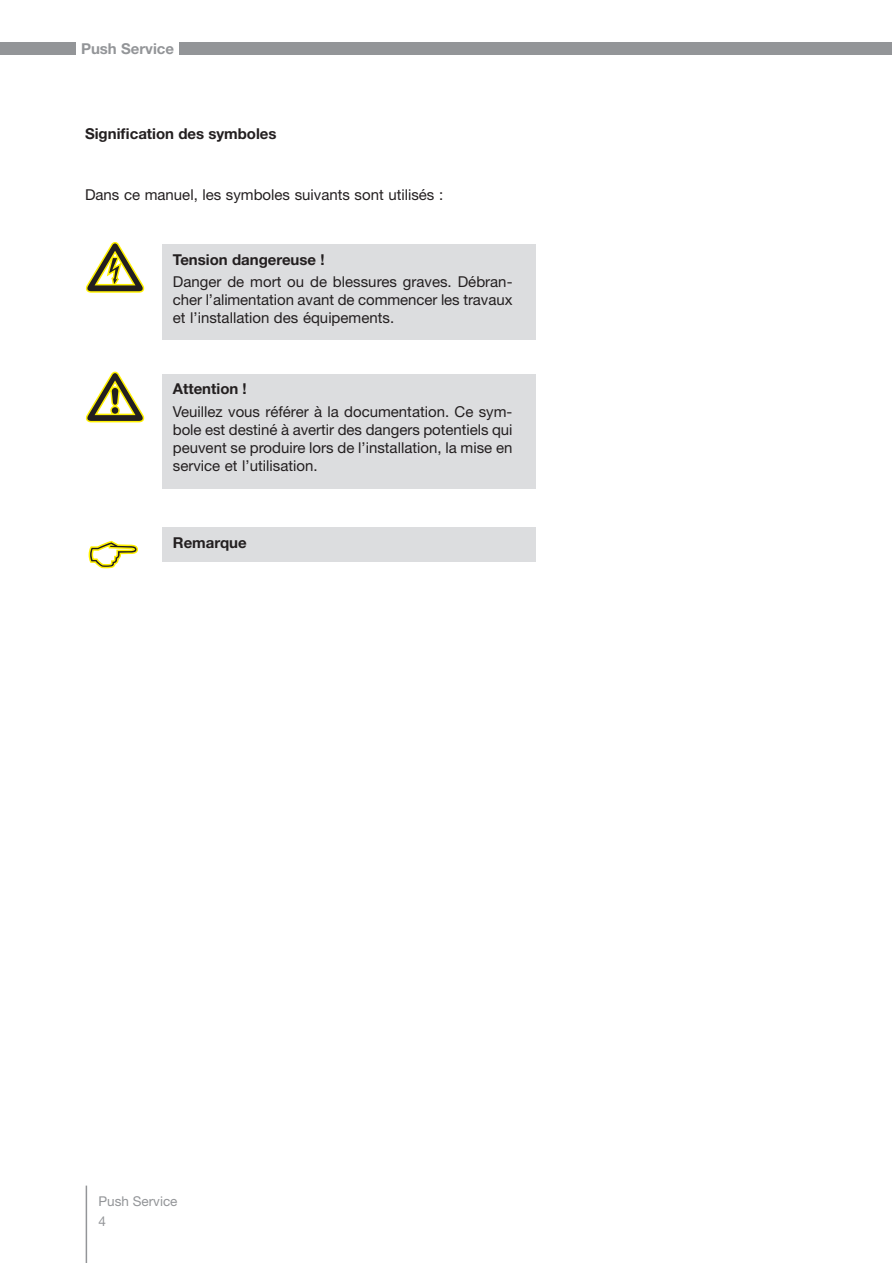
<style>
.page{position:relative;width:893px;height:1263px;background:#fff}
.page>*{position:absolute;margin:0;border:0;box-sizing:border-box;transform-origin:0 0}
.t1{font:15px/18px "Helvetica Neue LT";color:#231f20;text-align:justify}
.t2{font:700 15px "Helvetica Neue LT";color:#231f20}
.t3{font:700 15px "Helvetica Neue LT";color:#939598}
.t4{font:13.5px/19.5px "Helvetica Neue LT";color:#939598}
</style>
<div class="page">
<div style="left:179px;top:43px;width:713px;height:12px;background:#939598"></div>
<div style="left:0;top:43px;width:75px;height:12px;background:#939598"></div>
<hr style="left:86px;top:1185px;width:1px;height:78px;background:#939598">
<div style="left:162px;top:244px;width:374px;height:96px;background:#dcdddf"></div>
<div style="left:162px;top:374px;width:374px;height:115px;background:#dcdddf"></div>
<div style="left:162px;top:527px;width:374px;height:34px;background:#dcdddf"></div>
<svg style="left:85px;top:242px;width:60px;height:51px"></svg>
<svg style="left:85px;top:371px;width:60px;height:52px"></svg>
<svg style="left:88px;top:540px;width:50px;height:29px"></svg>
<p class="t3" style="left:81px;top:40px;width:95px">Push Service</p>
<p class="t2" style="left:85px;top:125px;width:193px">Signification des symboles</p>
<p class="t1" style="left:85px;top:185px;width:360px">Dans ce manuel, les symboles suivants sont utilisés :</p>
<p class="t2" style="left:173px;top:250px;width:153px">Tension dangereuse !</p>
<p class="t1" style="left:173px;top:272px;width:341px">Danger de mort ou de blessures graves. Débran&shy;cher l’alimentation avant de commencer les travaux et l’installation des équipements.</p>
<p class="t2" style="left:173px;top:380px;width:75px">Attention !</p>
<p class="t1" style="left:173px;top:402px;width:341px">Veuillez vous référer à la documentation. Ce sym&shy;bole est destiné à avertir des dangers potentiels qui peuvent se produire lors de l’installation, la mise en service et l’utilisation.</p>
<p class="t2" style="left:173px;top:533px;width:75px">Remarque</p>
<p class="t4" style="left:99px;top:1192px;width:81px">Push Service<br>4</p>
</div>
